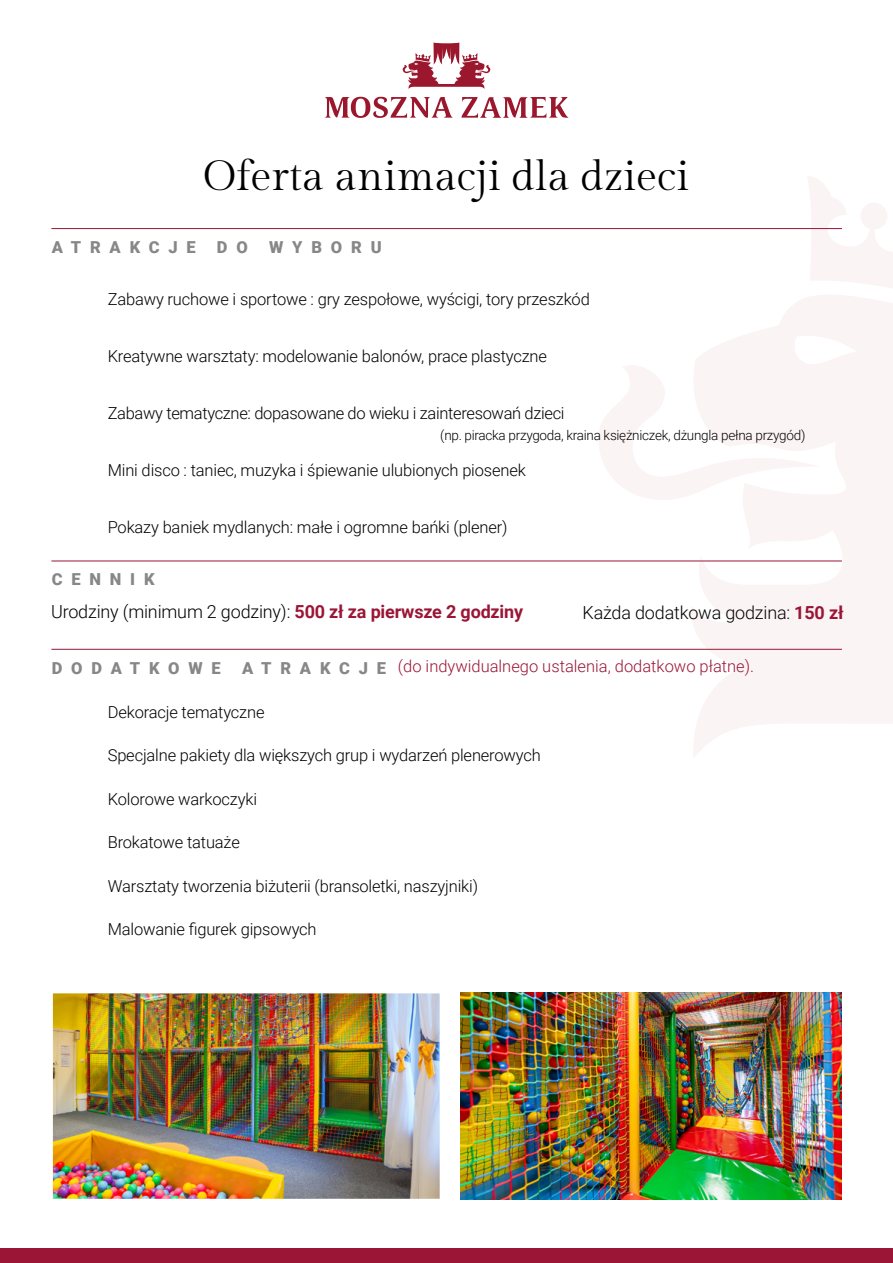
<style>
.page{position:relative;width:893px;height:1263px;background:#fff}
.page>*{position:absolute;margin:0;border:0;box-sizing:border-box;transform-origin:0 0}
.t1{font:42px "Gilda Display";color:#000}
.t2{font:300 18px "Roboto";letter-spacing:-.01em;color:#000}
.t3{font:300 16.5px "Roboto";letter-spacing:-.01em;color:#000}
.t4{font:300 16.5px "Roboto";color:#9b1636}
.t5{font:900 16.5px "Roboto";letter-spacing:.535em;color:#878787}
.t6{font:300 13.5px "Roboto";letter-spacing:-.02em;color:#000}
.s1{font-weight:700;color:#9b1636}
</style>
<div class="page">
<svg style="left:325px;top:43px;width:244px;height:75px"></svg>
<hr style="left:51px;top:228px;width:791px;height:1px;background:#9b1636">
<hr style="left:51px;top:561px;width:791px;height:1px;background:#9b1636">
<hr style="left:51px;top:649px;width:791px;height:1px;background:#9b1636">
<div style="left:0;top:1249px;width:893px;height:14px;background:#9b1636"></div>
<img style="left:54px;top:995px;width:384px;height:202px">
<div style="left:51px;top:992px;width:390px;height:208px;border:2px solid #fff"></div>
<img style="left:461px;top:993px;width:380px;height:206px">
<svg style="left:599px;top:365px;width:87px;height:135px"></svg>
<svg style="left:686px;top:298px;width:207px;height:459px;fill:#faf4f5"></svg>
<svg style="left:807px;top:176px;width:86px;height:136px"></svg>
<h1 class="t1" style="left:203px;top:148px;width:487px">Oferta animacji dla dzieci</h1>
<p class="t5" style="left:52px;top:235px;width:146px">ATRAKCJE</p>
<p class="t5" style="left:217px;top:235px;width:32px">D O</p>
<p class="t5" style="left:269px;top:235px;width:114px">WYBORU</p>
<p class="t3" style="left:108px;top:287px;width:484px">Zabawy ruchowe i sportowe : gry zespołowe, wyścigi, tory przeszkód</p>
<p class="t3" style="left:108px;top:344px;width:441px">Kreatywne warsztaty: modelowanie balonów, prace plastyczne</p>
<p class="t3" style="left:108px;top:401px;width:458px">Zabawy tematyczne: dopasowane do wieku i zainteresowań dzieci</p>
<p class="t6" style="left:440px;top:425px;width:367px">(np. piracka przygoda, kraina księżniczek, dżungla pełna przygód)</p>
<p class="t3" style="left:108px;top:458px;width:420px">Mini disco : taniec, muzyka i śpiewanie ulubionych piosenek</p>
<p class="t3" style="left:108px;top:515px;width:401px">Pokazy baniek mydlanych: małe i ogromne bańki (plener)</p>
<p class="t5" style="left:52px;top:568px;width:104px">CENNIK</p>
<p class="t2" style="left:51px;top:599px;width:474px">Urodziny (minimum 2 godziny): <span class="s1">500 zł za pierwsze 2 godziny</span></p>
<p class="t2" style="left:583px;top:600px;width:262px">Każda dodatkowa godzina: <span class="s1">150 zł</span></p>
<p class="t4" style="left:398px;top:655px;width:358px">(do indywidualnego ustalenia, dodatkowo płatne).</p>
<p class="t5" style="left:52px;top:656px;width:171px">DODATKOWE</p>
<p class="t5" style="left:242px;top:656px;width:146px">ATRAKCJE</p>
<p class="t3" style="left:108px;top:700px;width:158px">Dekoracje tematyczne</p>
<p class="t3" style="left:108px;top:744px;width:435px">Specjalne pakiety dla większych grup i wydarzeń plenerowych</p>
<p class="t3" style="left:108px;top:787px;width:151px">Kolorowe warkoczyki</p>
<p class="t3" style="left:108px;top:831px;width:134px">Brokatowe tatuaże</p>
<p class="t3" style="left:108px;top:874px;width:372px">Warsztaty tworzenia biżuterii (bransoletki, naszyjniki)</p>
<p class="t3" style="left:108px;top:918px;width:210px">Malowanie figurek gipsowych</p>
</div>
